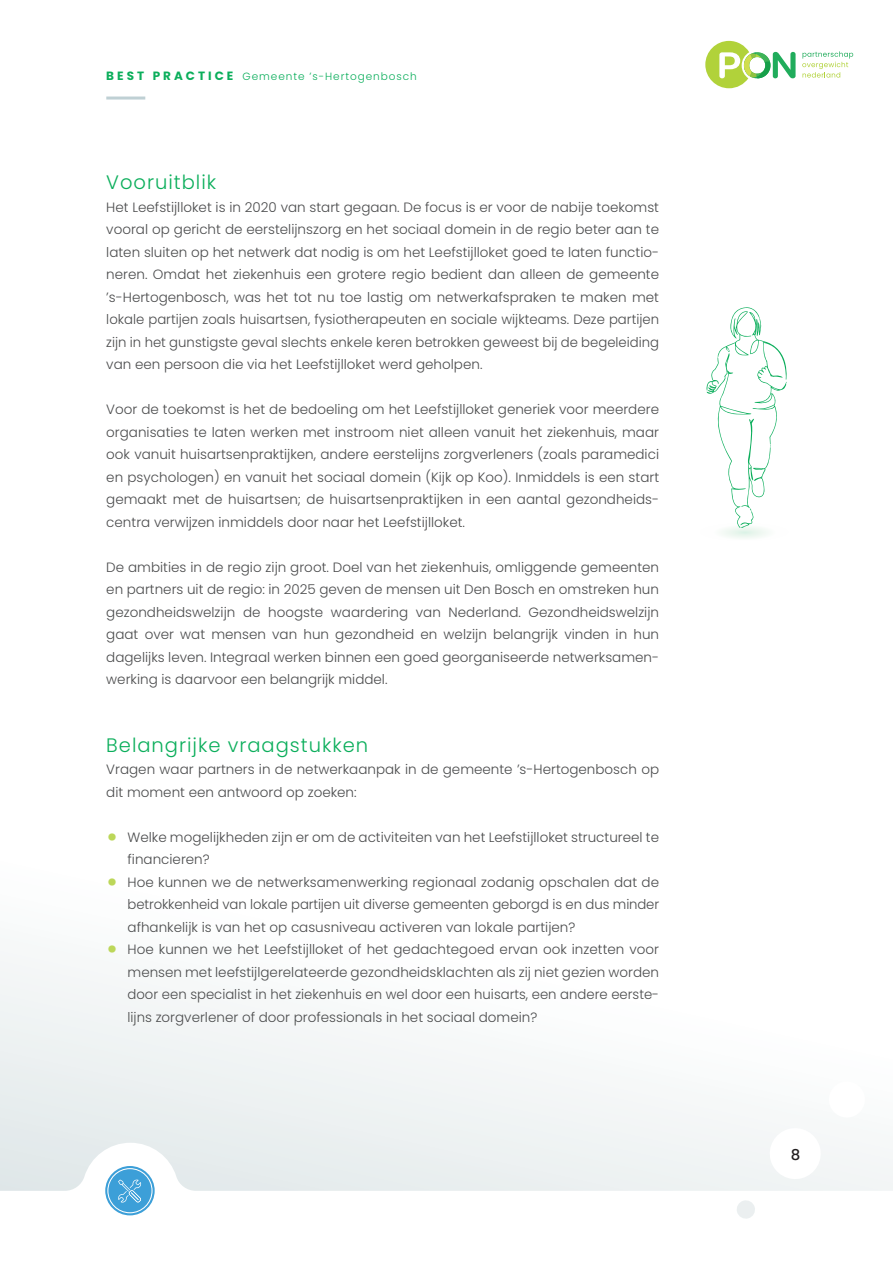
<style>
.page{position:relative;width:893px;height:1263px;background:#fff}
.page>*{position:absolute;margin:0;border:0;box-sizing:border-box;transform-origin:0 0}
.t1{font:300 19.5px "Poppins";letter-spacing:.05em;color:#0bae5b}
.t2{font:500 15px "Poppins";color:#231f20}
.t3{font:300 13.5px/22.5px "Poppins";color:#4b4c4d;text-align:justify}
.t4{font:300 10.5px "Poppins";letter-spacing:.09em;color:#0bae5b}
.s1{font-weight:700;font-size:12px}
.s2{font-weight:700;font-size:24px;color:#bcd759}
</style>
<div class="page">
<svg style="left:802px;top:51px;width:51px;height:27px"></svg>
<svg style="left:705px;top:41px;width:90px;height:47px"></svg>
<svg style="left:0;top:961px;width:893px;height:230px"></svg>
<svg style="left:736px;top:1079px;width:131px;height:140px"></svg>
<div style="left:108px;top:1169px;width:43px;height:43px;background:#3c9fd8;border-radius:50%"></div>
<div style="left:105px;top:1166px;width:50px;height:49px;border:2px solid #3c9fd8;border-radius:50%"></div>
<svg style="left:118px;top:1179px;width:24px;height:24px"></svg>
<div style="left:774px;top:1132px;width:43px;height:43px;background:#fff;border-radius:50%"></div>
<div style="left:774px;top:1132px;width:43px;height:43px;border:1px solid #fff;border-radius:50%"></div>
<hr style="left:106px;top:97px;width:39px;height:3px;background:#bfd0d4">
<svg style="left:706px;top:307px;width:81px;height:231px"></svg>
<p class="t4" style="left:106px;top:71px;width:312px"><span class="s1">B E S T P R A C T I C E</span> Gemeente ’s-Hertogenbosch</p>
<h1 class="t1" style="left:106px;top:171px;width:111px">Vooruitblik</h1>
<p class="t3" style="left:106px;top:196px;width:554px">Het Leefstijlloket is in 2020 van start gegaan. De focus is er voor de nabije toekomst vooral op gericht de eerstelijnszorg en het sociaal domein in de regio beter aan te laten sluiten op het netwerk dat nodig is om het Leefstijlloket goed te laten functio&shy;neren. Omdat het ziekenhuis een grotere regio bedient dan alleen de gemeente ’s-Hertogenbosch, was het tot nu toe lastig om netwerkafspraken te maken met lokale partijen zoals huisartsen, fysiotherapeuten en sociale wijkteams. Deze partijen zijn in het gunstigste geval slechts enkele keren betrokken geweest bij de begeleiding van een persoon die via het Leefstijlloket werd geholpen.</p>
<p class="t3" style="left:106px;top:398px;width:554px">Voor de toekomst is het de bedoeling om het Leefstijlloket generiek voor meerdere organisaties te laten werken met instroom niet alleen vanuit het ziekenhuis, maar ook vanuit huisartsenpraktijken, andere eerstelijns zorgverleners (zoals paramedici en psychologen) en vanuit het sociaal domein (Kijk op Koo). Inmiddels is een start gemaakt met de huisartsen; de huisartsenpraktijken in een aantal gezondheids&shy;centra verwijzen inmiddels door naar het Leefstijlloket.</p>
<p class="t3" style="left:106px;top:556px;width:554px">De ambities in de regio zijn groot. Doel van het ziekenhuis, omliggende gemeenten en partners uit de regio: in 2025 geven de mensen uit Den Bosch en omstreken hun gezondheidswelzijn de hoogste waardering van Nederland. Gezondheidswelzijn gaat over wat mensen van hun gezondheid en welzijn belangrijk vinden in hun dagelijks leven. Integraal werken binnen een goed georganiseerde netwerksamen&shy;werking is daarvoor een belangrijk middel.</p>
<h1 class="t1" style="left:106px;top:733px;width:263px">Belangrijke vraagstukken</h1>
<p class="t3" style="left:106px;top:758px;width:554px">Vragen waar partners in de netwerkaanpak in de gemeente ’s-Hertogenbosch op dit moment een antwoord op zoeken:</p>
<p class="t3" style="left:128px;top:826px;width:533px;text-indent:-21px"><span class="s2">•</span> Welke mogelijkheden zijn er om de activiteiten van het Leefstijlloket structureel te financieren?</p>
<p class="t3" style="left:128px;top:871px;width:533px;text-indent:-21px"><span class="s2">•</span> Hoe kunnen we de netwerksamenwerking regionaal zodanig opschalen dat de betrokkenheid van lokale partijen uit diverse gemeenten geborgd is en dus minder afhankelijk is van het op casusniveau activeren van lokale partijen?</p>
<p class="t3" style="left:128px;top:938px;width:533px;text-indent:-21px"><span class="s2">•</span> Hoe kunnen we het Leefstijlloket of het gedachtegoed ervan ook inzetten voor mensen met leefstijlgerelateerde gezondheidsklachten als zij niet gezien worden door een specialist in het ziekenhuis en wel door een huisarts, een andere eerste&shy;lijns zorgverlener of door professionals in het sociaal domein?</p>
<p class="t2" style="left:791px;top:1146px;width:11px">8</p>
</div>
